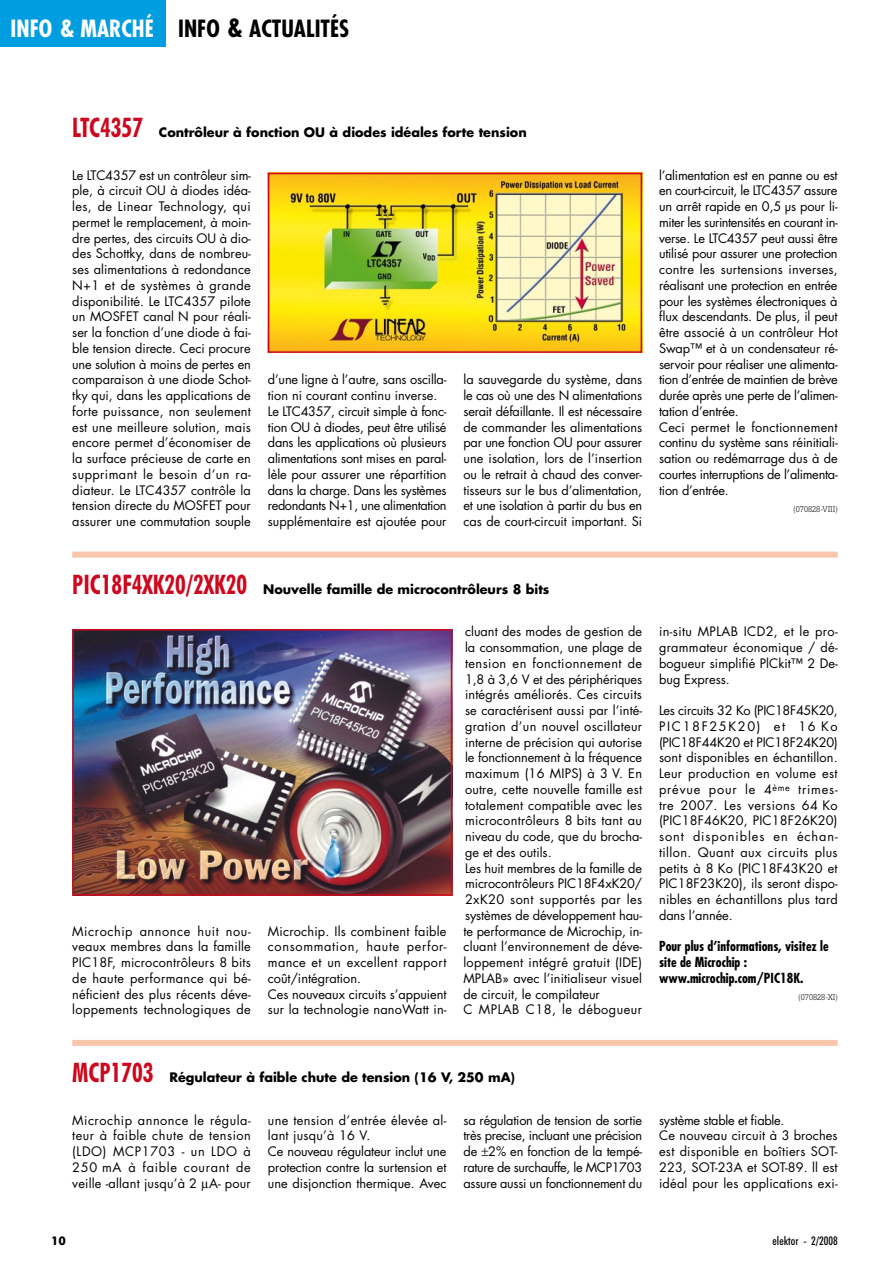
<style>
.page{position:relative;width:893px;height:1263px;background:#fff}
.page>*{position:absolute;margin:0;border:0;box-sizing:border-box;transform-origin:0 0}
.t1{font:700 condensed 23.1px "Futura";color:#000}
.t2{font:700 condensed 13.5px/15.8px "Futura";color:#000}
.t3{font:12.75px/15.8px "Futura";color:#000;text-align:justify}
.t4{font:12.75px/15.8px "Futura";letter-spacing:-.02em;color:#000}
.t5{font:700 12.75px "Futura";color:#000}
.t6{font:500 condensed 12px "Futura BT";color:#000}
.t7{font:700 12px "Futura BT";color:#000}
.t8{font:300 9px "Serifa BT";color:#000;scale:.9 1}
.s1{color:#fff}
.s2{font-size:24px;color:#fff}
.s3{font-size:25.5px}
.s4{font-family:"Futura BT";font-stretch:condensed;font-size:27px;color:#cc071e}
</style>
<div class="page">
<div style="left:0;top:0;width:166px;height:47px;background:#009ee0"></div>
<img style="left:271px;top:176px;width:368px;height:174px">
<div style="left:268px;top:173px;width:374px;height:180px;border:2px solid #cc071e"></div>
<div style="left:72px;top:552px;width:766px;height:6px;background:#f8c5ad"></div>
<img style="left:75px;top:632px;width:374px;height:261px">
<div style="left:72px;top:629px;width:380px;height:267px;border:2px solid #cc071e"></div>
<div style="left:72px;top:1040px;width:766px;height:6px;background:#f8c5ad"></div>
<h1 class="t1" style="left:11px;top:13px;width:340px"><span class="s1">info</span> <span class="s2">&amp;</span> <span class="s1">marché</span> info <span class="s3">&amp;</span> actualités</h1>
<p class="t5" style="left:72px;top:123px;width:456px"><span class="s4">LTC4357</span> Contrôleur à fonction OU à diodes idéales forte tension</p>
<p class="t3" style="left:72px;top:167px;width:180px">Le LTC4357 est un contrôleur sim&shy;ple, à circuit OU à diodes idéa&shy;les, de Linear Technology, qui permet le remplacement, à moin&shy;dre pertes, des circuits OU à dio&shy;des Schottky, dans de nombreu&shy;ses alimentations à redondance N+1 et de systèmes à grande disponibilité. Le LTC4357 pilote un MOSFET canal N pour réali&shy;ser la fonction d’une diode à fai&shy;ble tension directe. Ceci procure une solution à moins de pertes en comparaison à une diode Schot&shy;tky qui, dans les applications de forte puissance, non seulement est une meilleure solution, mais encore permet d’économiser de la surface précieuse de carte en supprimant le besoin d’un ra&shy;diateur. Le LTC4357 contrôle la tension directe du MOSFET pour assurer une commutation souple</p>
<p class="t4" style="left:268px;top:372px;width:180px">d’une ligne à l’autre, sans oscilla&shy;tion ni courant continu inverse.<br>Le LTC4357, circuit simple à fonc&shy;tion OU à diodes, peut être utilisé dans les applications où plusieurs alimentations sont mises en paral&shy;lèle pour assurer une répartition dans la charge. Dans les systèmes redondants N+1, une alimentation supplémentaire est ajoutée pour</p>
<p class="t3" style="left:463px;top:372px;width:180px">la sauvegarde du système, dans le cas où une des N alimentations serait défaillante. Il est nécessaire de commander les alimentations par une fonction OU pour assurer une isolation, lors de l’insertion ou le retrait à chaud des conver&shy;tisseurs sur le bus d’alimentation, et une isolation à partir du bus en cas de court-circuit important. Si</p>
<p class="t4" style="left:659px;top:167px;width:180px">l’alimentation est en panne ou est en court-circuit, le LTC4357 assure un arrêt rapide en 0,5 μs pour li&shy;miter les surintensités en courant in&shy;verse. Le LTC4357 peut aussi être utilisé pour assurer une protection contre les surtensions inverses, réalisant une protection en entrée pour les systèmes électroniques à flux descendants. De plus, il peut être associé à un contrôleur Hot<br>Swap™ et à un condensateur ré&shy;servoir pour réaliser une alimenta&shy;tion d’entrée de maintien de brève durée après une perte de l’alimen&shy;tation d’entrée.<br>Ceci permet le fonctionnement continu du système sans réinitiali&shy;sation ou redémarrage dus à de courtes interruptions de l’alimenta&shy;tion d’entrée.</p>
<p class="t8" style="left:794px;top:504px;width:50px">(070828-VIII)</p>
<p class="t5" style="left:72px;top:580px;width:479px"><span class="s4">PIC18F4XK20/2XK20</span> Nouvelle famille de microcontrôleurs 8 bits</p>
<p class="t3" style="left:72px;top:923px;width:180px">Microchip annonce huit nou&shy;veaux membres dans la famille PIC18F, microcontrôleurs 8 bits de haute performance qui bé&shy;néficient des plus récents déve&shy;loppements technologiques de</p>
<p class="t3" style="left:268px;top:923px;width:180px;text-align:left">Microchip. Ils combinent faible consommation, haute perfor&shy;mance et un excellent rapport coût/intégration.<br>Ces nouveaux circuits s’appuient sur la technologie nanoWatt in-</p>
<p class="t3" style="left:463px;top:624px;width:180px;text-align:left">cluant des modes de gestion de la consommation, une plage de tension en fonctionnement de<br>1,8 à 3,6 V et des périphériques intégrés améliorés. Ces circuits se caractérisent aussi par l’inté&shy;gration d’un nouvel oscillateur interne de précision qui autorise le fonctionnement à la fréquence maximum (16 MIPS) à 3 V. En outre, cette nouvelle famille est totalement compatible avec les microcontrôleurs 8 bits tant au niveau du code, que du brocha&shy;ge et des outils.<br>Les huit membres de la famille de microcontrôleurs PIC18F4xK20/<br>2xK20 sont supportés par les systèmes de développement hau&shy;te performance de Microchip, in&shy;cluant l’environnement de déve&shy;loppement intégré gratuit (IDE)<br>MPLAB» avec l’initialiseur visuel de circuit, le compilateur<br>C MPLAB C18, le débogueur</p>
<p class="t3" style="left:659px;top:624px;width:180px">in-situ MPLAB ICD2, et le pro&shy;grammateur économique / dé&shy;bogueur simplifié PlCkit™ 2 De&shy;bug Express.</p>
<p class="t3" style="left:659px;top:702px;width:180px">Les circuits 32 Ko (PIC18F45K20, PIC18F25K20) et 16 Ko (PIC18F44K20 et PIC18F24K20) sont disponibles en échantillon.<br>Leur production en volume est prévue pour le 4<sup>ème</sup> trimes&shy;tre 2007. Les versions 64 Ko (PIC18F46K20, PIC18F26K20) sont disponibles en échan&shy;tillon. Quant aux circuits plus petits à 8 Ko (PIC18F43K20 et PIC18F23K20), ils seront dispo&shy;nibles en échantillons plus tard dans l’année.</p>
<p class="t2" style="left:659px;top:938px;width:171px">Pour plus d’informations, visitez le site de Microchip : www.microchip.com/PIC18K.</p>
<p class="t8" style="left:799px;top:992px;width:45px">(070828-XI)</p>
<p class="t5" style="left:72px;top:1068px;width:444px"><span class="s4">MCP1703</span> Régulateur à faible chute de tension (16 V, 250 mA)</p>
<p class="t3" style="left:72px;top:1112px;width:180px">Microchip annonce le régula&shy;teur à faible chute de tension (LDO) MCP1703 - un LDO à 250 mA à faible courant de veille -allant jusqu’à 2 A- pour</p>
<p class="t3" style="left:268px;top:1112px;width:180px;text-align:left">une tension d’entrée élevée al&shy;lant jusqu’à 16 V.<br>Ce nouveau régulateur inclut une protection contre la surtension et une disjonction thermique. Avec</p>
<p class="t3" style="left:463px;top:1112px;width:180px">sa régulation de tension de sortie très precise, incluant une précision de 2% en fonction de la tempé&shy;rature de surchauffe, le MCP1703 assure aussi un fonctionnement du</p>
<p class="t3" style="left:659px;top:1112px;width:180px;text-align:left">système stable et fiable.<br>Ce nouveau circuit à 3 broches est disponible en boîtiers SOT-<br>223, SOT-23A et SOT-89. ll est idéal pour les applications exi-</p>
<p class="t7" style="left:51px;top:1233px;width:16px">10</p>
<p class="t6" style="left:773px;top:1233px;width:67px">elektor - 2/2008</p>
</div>
